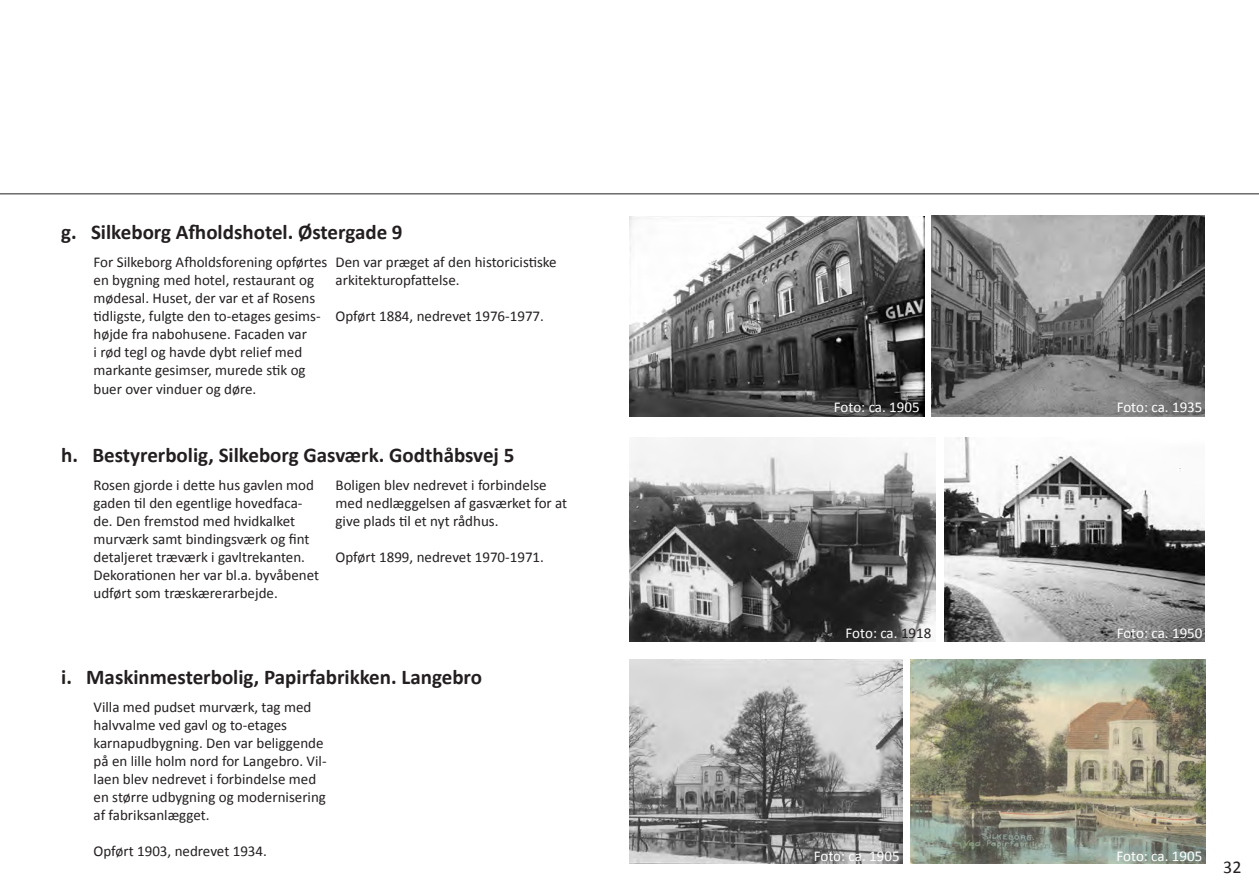
<style>
.page{position:relative;width:1259px;height:893px;background:#fff}
.page>*{position:absolute;margin:0;border:0;box-sizing:border-box;transform-origin:0 0}
.t1{font:700 21px "Calibri";color:#231f20}
.t2{font:18px "Calibri";color:#231f20}
.t3{font:15px/18px "Calibri";color:#231f20}
.t4{font:15px "Calibri";color:#fff}
.s1{color:#231f20}
</style>
<div class="page">
<img style="left:629px;top:216px;width:295px;height:200px">
<hr style="left:0;top:193px;width:1259px;height:1px;background:#231f20">
<img style="left:911px;top:660px;width:294px;height:203px">
<img style="left:629px;top:660px;width:273px;height:204px">
<img style="left:944px;top:438px;width:261px;height:203px">
<img style="left:932px;top:215px;width:273px;height:201px">
<img style="left:629px;top:438px;width:307px;height:203px">
<p class="t1" style="left:61px;top:219px;width:343px">g. Silkeborg Afholdshotel. Østergade 9</p>
<p class="t3" style="left:94px;top:254px;width:235px">For Silkeborg Afholdsforening opførtes en bygning med hotel, restaurant og mødesal. Huset, der var et af Rosens tidligste, fulgte den to-etages gesims&shy;højde fra nabohusene. Facaden var<br>i rød tegl og havde dybt relief med markante gesimser, murede stik og buer over vinduer og døre.</p>
<p class="t3" style="left:335px;top:254px;width:223px">Den var præget af den historicistiske arkitekturopfattelse.</p>
<p class="t3" style="left:335px;top:308px;width:210px">Opført 1884, nedrevet 1976-1977.</p>
<p class="t1" style="left:61px;top:441px;width:454px">h. Bestyrerbolig, Silkeborg Gasværk. Godthåbsvej 5</p>
<p class="t3" style="left:94px;top:476px;width:227px">Rosen gjorde i dette hus gavlen mod gaden til den egentlige hovedfaca&shy;de. Den fremstod med hvidkalket murværk samt bindingsværk og fint detaljeret træværk i gavltrekanten.<br>Dekorationen her var bl.a. byvåbenet udført som træskærerarbejde.</p>
<p class="t3" style="left:335px;top:476px;width:233px">Boligen blev nedrevet i forbindelse med nedlæggelsen af gasværket for at give plads til et nyt rådhus.</p>
<p class="t3" style="left:335px;top:548px;width:210px">Opført 1899, nedrevet 1970-1971.</p>
<p class="t1" style="left:61px;top:663px;width:422px">i. Maskinmesterbolig, Papirfabrikken. Langebro</p>
<p class="t3" style="left:94px;top:698px;width:235px">Villa med pudset murværk, tag med halvvalme ved gavl og to-etages karnapudbygning. Den var beliggende på en lille holm nord for Langebro. Vil&shy;laen blev nedrevet i forbindelse med en større udbygning og modernisering af fabriksanlægget.</p>
<p class="t3" style="left:94px;top:842px;width:175px">Opført 1903, nedrevet 1934.</p>
<p class="t4" style="left:834px;top:398px;width:87px">Foto: ca. 1905</p>
<p class="t4" style="left:1116px;top:398px;width:87px">Foto: ca. 1935</p>
<p class="t4" style="left:845px;top:624px;width:87px">Foto: ca. <span class="s1">1918</span></p>
<p class="t4" style="left:1116px;top:624px;width:87px">Foto: ca. 1950</p>
<p class="t4" style="left:814px;top:847px;width:87px">Foto: ca. 1905</p>
<p class="t4" style="left:1116px;top:847px;width:87px">Foto: ca. 1905</p>
<p class="t2" style="left:1223px;top:856px;width:20px">32</p>
</div>
